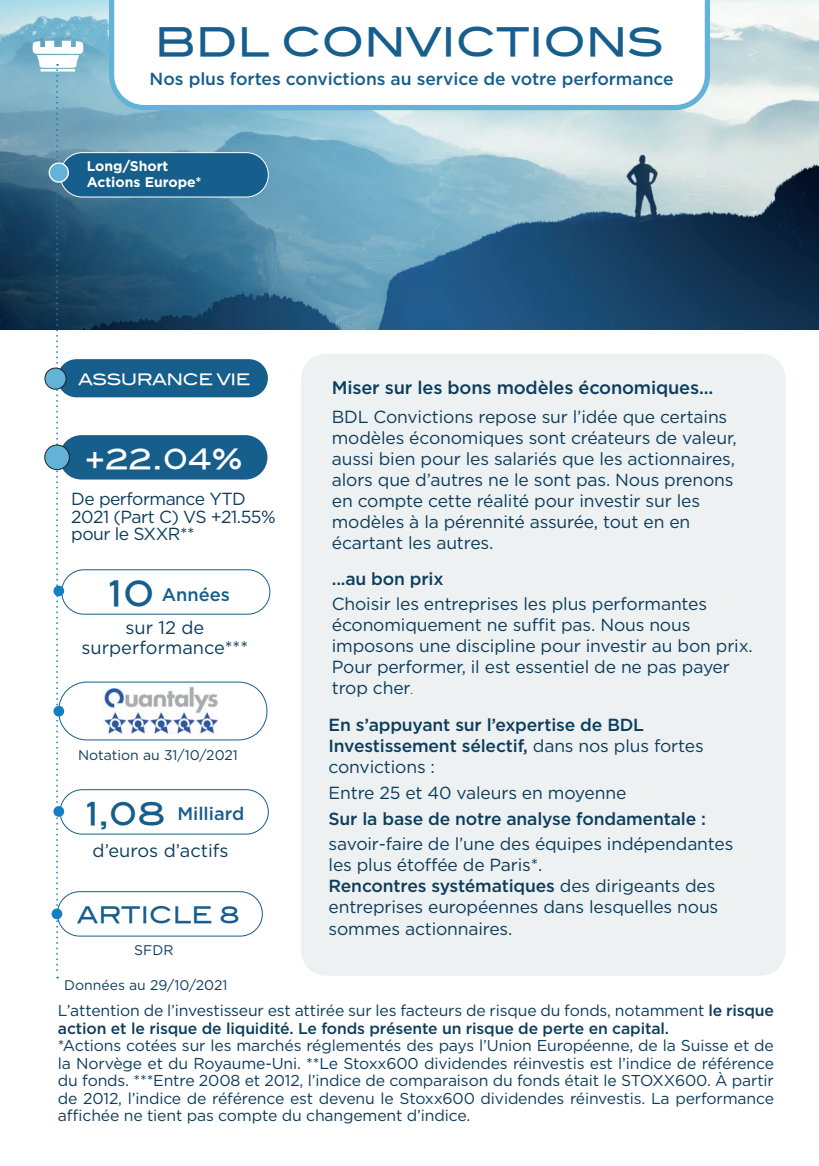
<style>
.page{position:relative;width:819px;height:1166px;background:#fff}
.page>*{position:absolute;margin:0;border:0;box-sizing:border-box;transform-origin:0 0}
.t1{font:39.38px "Blair Md ITCTT Medium";letter-spacing:-.01em;color:#165e8b}
.t2{font:35px "Blair Md ITCTT Medium";color:#165e8b}
.t3{font:31.5px "Blair Md ITCTT Medium";color:#165e8b}
.t4{font:28px "Blair Md ITCTT Medium";color:#fff}
.t5{font:22.75px "Blair Md ITCTT Medium";color:#165e8b}
.t6{font:18.2px "Gotham";color:#0c3d5c}
.t7{font:500 18.2px "Gotham";letter-spacing:-.01em;color:#0c3d5c}
.t8{font:500 18.2px "Gotham";color:#165e8b}
.t9{font:17.5px/21px "Gotham";letter-spacing:-.01em;color:#0c3d5c}
.t10{font:500 17.5px "Gotham";letter-spacing:-.01em;color:#0c3d5c}
.t11{font:500 17.5px "Gotham";letter-spacing:-.005em;color:#165e8b}
.t12{font:17.5px/17.5px "Gotham";letter-spacing:-.03em;color:#0c3d5c}
.t13{font:15.75px/17.5px "Gotham";letter-spacing:-.01em;color:#0c3d5c}
.t14{font:15.75px "Blair Md ITCTT Medium";letter-spacing:-.04em;color:#fff}
.t15{font:14px "Gotham";color:#0c3d5c}
.t16{font:700 14px "Gotham";color:#fff}
.s1{font-family:"Begum Sans";font-weight:300;color:#231f20}
.s2{font-weight:500}
</style>
<div class="page">
<img style="left:0;top:0;width:819px;height:329px">
<svg style="left:109px;top:0;width:601px;height:110px"></svg>
<svg style="left:32px;top:41px;width:51px;height:937px"></svg>
<div style="left:60px;top:153px;width:208px;height:44px;background:#165e8b;border-radius:22px"></div>
<div style="left:60px;top:152px;width:209px;height:45px;border:1px solid #fff;border-radius:22px"></div>
<div style="left:49px;top:163px;width:19px;height:19px;background:#63b3d8;border-radius:50%"></div>
<div style="left:49px;top:162px;width:20px;height:21px;border:1px solid #fff;border-radius:50%"></div>
<div style="left:59px;top:435px;width:208px;height:44px;background:#165e8b;border-radius:22px"></div>
<div style="left:45px;top:445px;width:24px;height:25px;background:#63b3d8;border-radius:50%"></div>
<div style="left:44px;top:445px;width:26px;height:25px;border:1px solid #231f20;border-radius:50%"></div>
<div style="left:60px;top:789px;width:209px;height:45px;border:1px solid #165e8b;border-radius:22px"></div>
<div style="left:53px;top:806px;width:11px;height:11px;background:#127ec3;border-radius:50%"></div>
<div style="left:57px;top:359px;width:211px;height:38px;background:#165e8b;border-radius:19px"></div>
<div style="left:45px;top:368px;width:21px;height:21px;background:#63b3d8;border-radius:50%"></div>
<div style="left:45px;top:368px;width:21px;height:21px;border:1px solid #231f20;border-radius:50%"></div>
<div style="left:301px;top:354px;width:484px;height:622px;background:#edf1f2;border-radius:25px"></div>
<div style="left:61px;top:569px;width:209px;height:46px;border:1px solid #165e8b;border-radius:22px"></div>
<div style="left:58px;top:681px;width:209px;height:59px;border:1px solid #165e8b;border-radius:28px"></div>
<img style="left:104px;top:686px;width:114px;height:48px">
<div style="left:53px;top:706px;width:11px;height:10px;background:#127ec3;border-radius:50%"></div>
<div style="left:53px;top:585px;width:11px;height:11px;background:#127ec3;border-radius:50%"></div>
<div style="left:57px;top:891px;width:206px;height:45px;border:1px solid #165e8b;border-radius:22px"></div>
<div style="left:52px;top:908px;width:10px;height:11px;background:#127ec3;border-radius:50%"></div>
<p class="t1" style="left:155px;top:10px;width:511px">BDL CONVICTIONS</p>
<p class="t11" style="left:150px;top:67px;width:525px">Nos plus fortes convictions au service de votre performance</p>
<p class="t16" style="left:87px;top:157px;width:83px">Long/Short</p>
<p class="t16" style="left:87px;top:173px;width:116px">Actions Europe*</p>
<p class="t14" style="left:78px;top:367px;width:174px">ASSURANCE VIE</p>
<p class="t4" style="left:84px;top:436px;width:160px">+22.04%</p>
<p class="t12" style="left:71px;top:490px;width:176px">De performance YTD</p>
<p class="t12" style="left:71px;top:507px;width:206px">2021 (Part C) VS +21.55% pour le SXXR**</p>
<p class="t2" style="left:109px;top:565px;width:48px">10</p>
<p class="t6" style="left:125px;top:616px;width:80px">sur 12 de</p>
<p class="t6" style="left:81px;top:635px;width:168px">surperformance***</p>
<p class="t8" style="left:162px;top:583px;width:70px">Années</p>
<p class="t15" style="left:78px;top:746px;width:161px">Notation au 31/10/2021</p>
<p class="t3" style="left:87px;top:788px;width:80px">1,08</p>
<p class="t8" style="left:177px;top:802px;width:68px">Milliard</p>
<p class="t6" style="left:93px;top:838px;width:138px">d’euros d’actifs</p>
<p class="t5" style="left:77px;top:896px;width:165px">ARTICLE 8</p>
<p class="t15" style="left:134px;top:941px;width:41px">SFDR</p>
<p class="t15" style="left:64px;top:976px;width:165px">Données au 29/10/2021</p>
<p class="t7" style="left:332px;top:376px;width:383px">Miser sur les bons modèles économiques...</p>
<p class="t9" style="left:332px;top:406px;width:406px">BDL Convictions repose sur l’idée que certains modèles économiques sont créateurs de valeur, aussi bien pour les salariés que les actionnaires, alors que d’autres ne le sont pas. Nous prenons en compte cette réalité pour investir sur les modèles à la pérennité assurée, tout en en écartant les autres.</p>
<p class="t10" style="left:332px;top:567px;width:113px">...au bon prix</p>
<p class="t9" style="left:332px;top:593px;width:422px">Choisir les entreprises les plus performantes économiquement ne suffit pas. Nous nous imposons une discipline pour investir au bon prix.<br>Pour performer, il est essentiel de ne pas payer trop cher<span class="s1">.</span></p>
<p class="t10" style="left:328px;top:713px;width:317px">En s’appuyant sur l’expertise de BDL</p>
<p class="t9" style="left:328px;top:734px;width:376px"><span class="s2">Investissement sélectif,</span> dans nos plus fortes convictions :</p>
<p class="t9" style="left:328px;top:781px;width:299px">Entre 25 et 40 valeurs en moyenne</p>
<p class="t10" style="left:328px;top:807px;width:379px">Sur la base de notre analyse fondamentale :</p>
<p class="t9" style="left:328px;top:833px;width:406px">savoir-faire de l’une des équipes indépendantes les plus étoffée de Paris*.</p>
<p class="t9" style="left:328px;top:875px;width:391px"><span class="s2">Rencontres systématiques</span> des dirigeants des entreprises européennes dans lesquelles nous sommes actionnaires.</p>
<p class="t13" style="left:58px;top:1001px;width:717px">L’attention de l’investisseur est attirée sur les facteurs de risque du fonds, notamment <span class="s2">le risque action et le risque de liquidité. Le fonds présente un risque de perte en capital.</span></p>
<p class="t13" style="left:58px;top:1036px;width:717px;text-align:justify">*Actions cotées sur les marchés réglementés des pays l’Union Européenne, de la Suisse et de la Norvège et du Royaume-Uni. **Le Stoxx600 dividendes réinvestis est l’indice de référence du fonds. ***Entre 2008 et 2012, l’indice de comparaison du fonds était le STOXX600. À partir de 2012, l’indice de référence est devenu le Stoxx600 dividendes réinvestis. La performance affichée ne tient pas compte du changement d’indice.</p>
</div>
